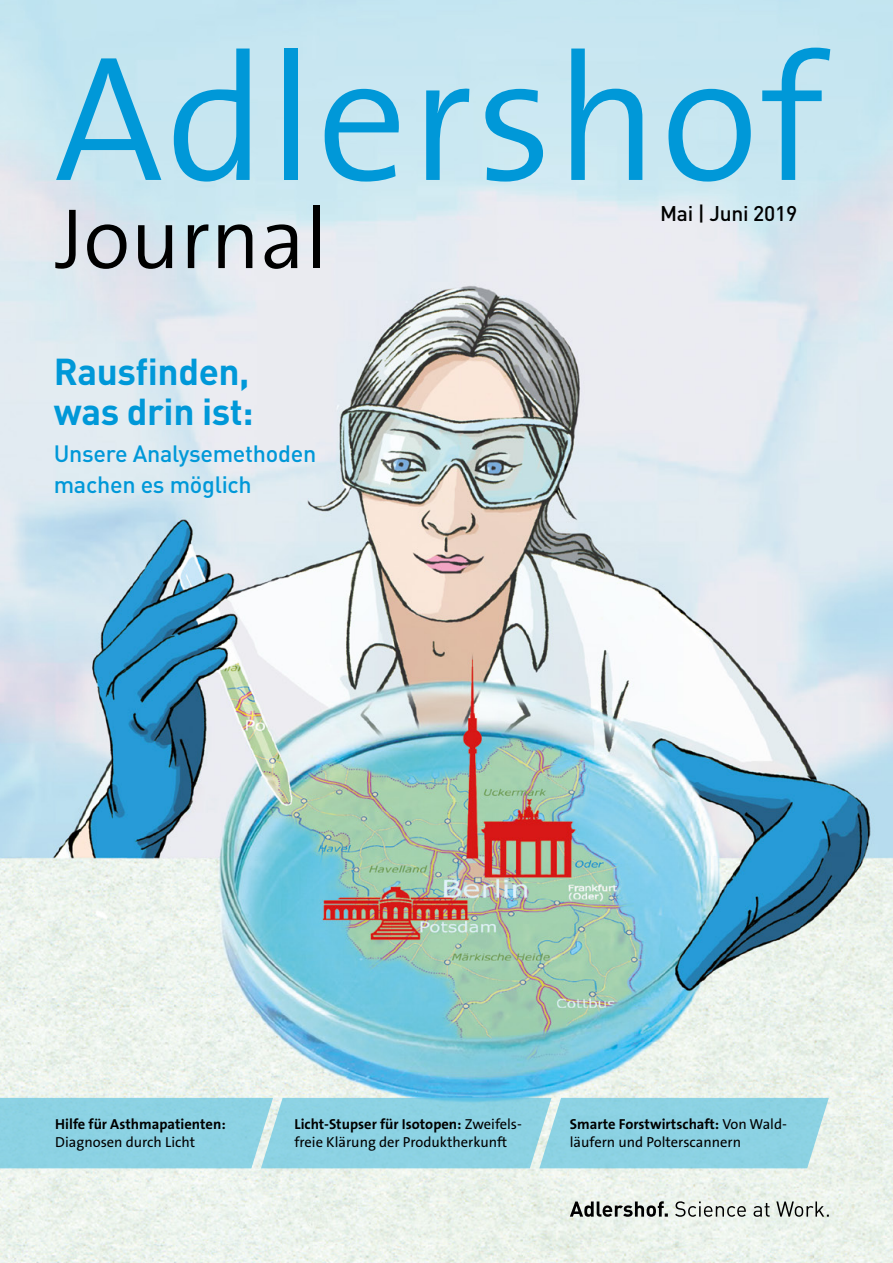
<style>
.page{position:relative;width:893px;height:1263px;background:#fff}
.page>*{position:absolute;margin:0;border:0;box-sizing:border-box;transform-origin:0 0}
.t1{font:300 180px "The Sans";letter-spacing:.01em;color:#0098d8}
.t2{font:300 86.25px "The Sans B4";color:#000}
.t3{font:700 37.05px/40.7px "DIN";letter-spacing:-.01em;color:#0098d8}
.t4{font:500 23.4px/30px "DIN";letter-spacing:-.01em;color:#0098d8}
.t5{font:500 21px "DIN";letter-spacing:-.01em;color:#000}
.t6{font:700 14.55px "The Sans B7";color:#000}
.t7{font:14.55px "The Sans B5 Plain";color:#000}
.s1{font-family:"The Sans B5 Plain";font-weight:400}
</style>
<div class="page">
<img style="left:0;top:0;width:893px;height:1263px">
<div style="left:0;top:1098px;width:829px;height:70px;background:#8cd2e3"></div>
<svg style="left:570px;top:1201px;width:259px;height:16px;background:#abb0ab"></svg>
<h1 class="t1" style="left:54px;top:-30px;width:771px">Adlershof</h1>
<h2 class="t2" style="left:55px;top:194px;width:273px">Journal</h2>
<h3 class="t3" style="left:54px;top:349px;width:201px">Rausfinden, was drin ist:</h3>
<h3 class="t4" style="left:54px;top:438px;width:264px">Unsere Analysemethoden machen es möglich</h3>
<h3 class="t5" style="left:660px;top:200px;width:139px">Mai | Juni 2019</h3>
<p class="t6" style="left:55px;top:1116px;width:172px">Hilfe für Asthmapatienten:</p>
<p class="t7" style="left:55px;top:1135px;width:141px">Diagnosen durch Licht</p>
<p class="t6" style="left:294px;top:1116px;width:229px">Licht-Stupser für Isotopen: <span class="s1">Zweifels-</span></p>
<p class="t7" style="left:294px;top:1135px;width:214px">freie Klärung der Produktherkunft</p>
<p class="t6" style="left:570px;top:1116px;width:219px">Smarte Forstwirtschaft: <span class="s1">Von Wald-</span></p>
<p class="t7" style="left:570px;top:1135px;width:173px">läufern und Polterscannern</p>
</div>
